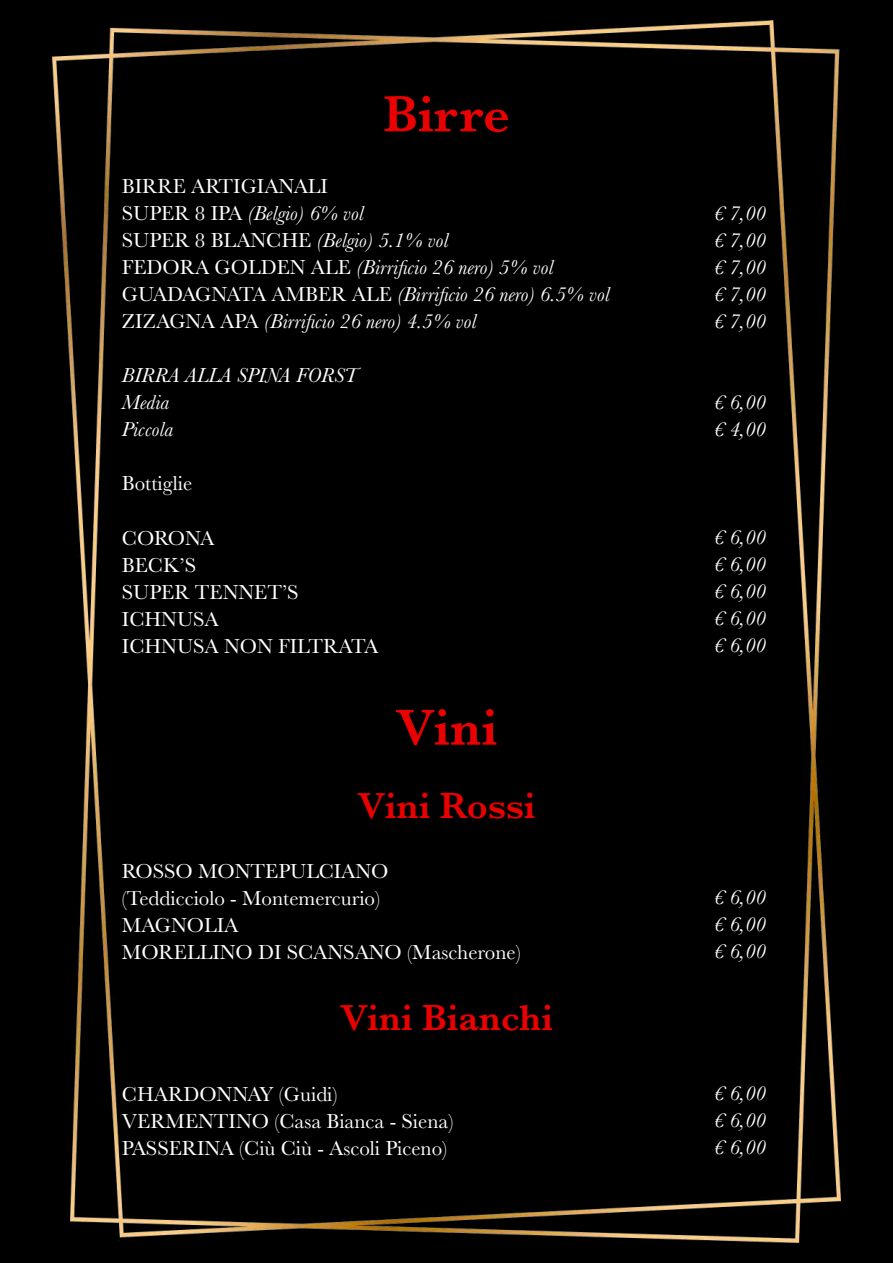
<style>
.page{position:relative;width:893px;height:1263px;background:#000}
.page>*{position:absolute;margin:0;border:0;box-sizing:border-box;transform-origin:0 0}
.t1{font:600 52.5px "Baskerville";color:#e90000}
.t2{font:600 37.5px "Baskerville";color:#e90000}
.t3{font:italic 21px/27px "Baskerville";color:#fff;text-align:justify}
.t4{font:21px/27px "Baskerville";color:#fff}
.s1{font-style:normal}
</style>
<div class="page">
<img style="left:53px;top:21px;width:787px;height:1221px">
<h1 class="t1" style="left:383px;top:77px;width:128px">Birre</h1>
<p class="t3" style="left:122px;top:173px;width:489px;text-align:left"><span class="s1">BIRRE ARTIGIANALI<br>SUPER 8 IPA</span> (Belgio) 6% vol<br><span class="s1">SUPER 8 BLANCHE</span> (Belgio) 5.1% vol<br><span class="s1">FEDORA GOLDEN ALE</span> (Birrificio 26 nero) 5% vol <span class="s1">GUADAGNATA AMBER ALE</span> (Birrificio 26 nero) 6.5% vol <span class="s1">ZIZAGNA APA</span> (Birrificio 26 nero) 4.5% vol</p>
<p class="t3" style="left:122px;top:362px;width:238px;text-align:left">BIRRA ALLA SPINA FORST<br>Media<br>Piccola</p>
<p class="t4" style="left:122px;top:470px;width:72px">Bottiglie</p>
<p class="t4" style="left:122px;top:524px;width:258px">CORONA<br>BECK’S<br>SUPER TENNET’S<br>ICHNUSA<br>ICHNUSA NON FILTRATA</p>
<h1 class="t1" style="left:395px;top:691px;width:104px">Vini</h1>
<h2 class="t2" style="left:357px;top:779px;width:180px">Vini Rossi</h2>
<p class="t4" style="left:122px;top:857px;width:400px">ROSSO MONTEPULCIANO<br>(Teddicciolo - Montemercurio)<br>MAGNOLIA<br>MORELLINO DI SCANSANO (Mascherone)</p>
<h2 class="t2" style="left:340px;top:992px;width:215px">Vini Bianchi</h2>
<p class="t3" style="left:714px;top:200px;width:54px">€ 7,00 € 7,00 € 7,00 € 7,00 € 7,00</p>
<p class="t3" style="left:714px;top:389px;width:54px">€ 6,00 € 4,00</p>
<p class="t3" style="left:714px;top:524px;width:54px">€ 6,00 € 6,00 € 6,00 € 6,00 € 6,00</p>
<p class="t3" style="left:714px;top:884px;width:54px">€ 6,00 € 6,00 € 6,00</p>
<p class="t4" style="left:122px;top:1081px;width:333px">CHARDONNAY (Guidi)<br>VERMENTINO (Casa Bianca - Siena)<br>PASSERINA (Ciù Ciù - Ascoli Piceno)</p>
<p class="t3" style="left:714px;top:1080px;width:54px">€ 6,00 € 6,00 € 6,00</p>
</div>
